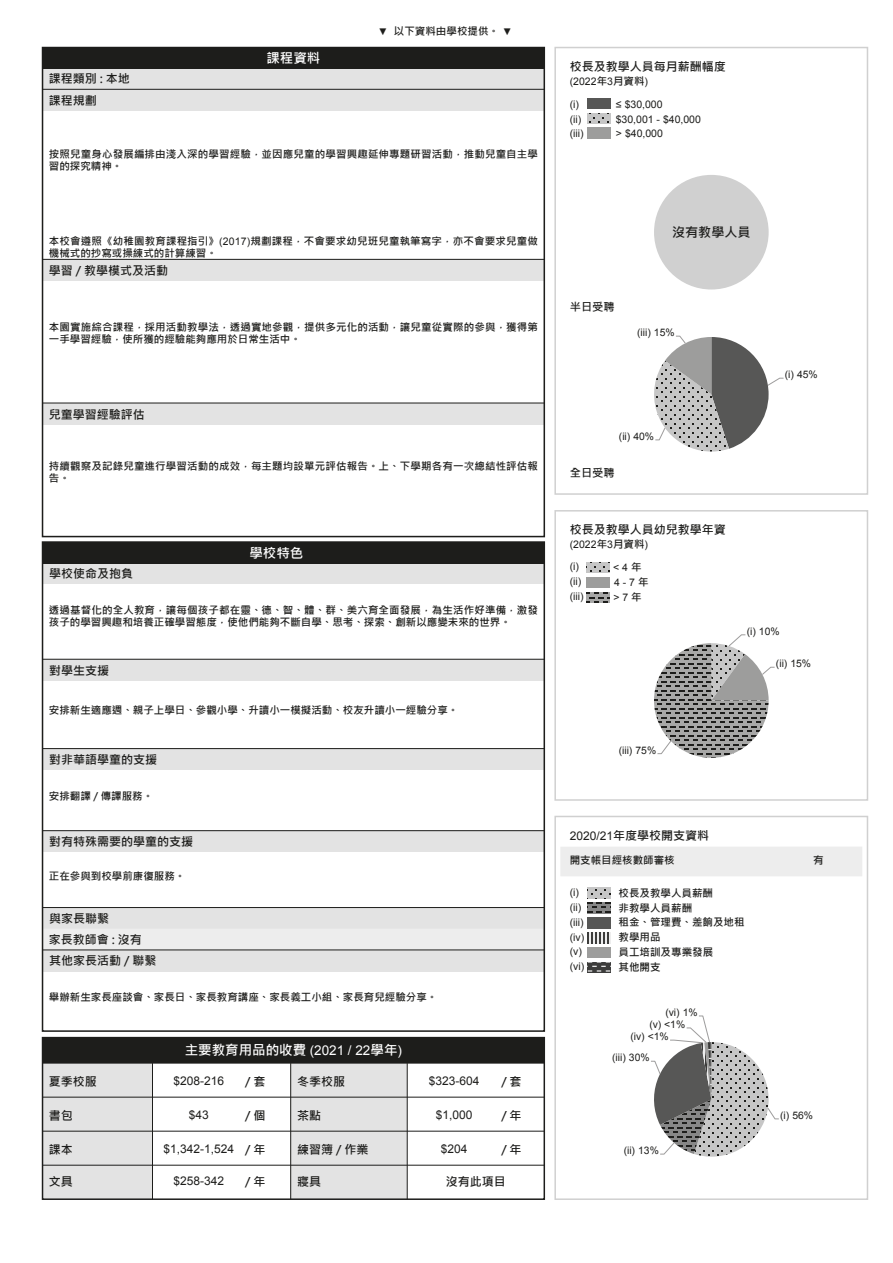
<style>
.page{position:relative;width:893px;height:1263px;background:#fff}
.page>*{position:absolute;margin:0;border:0;box-sizing:border-box;transform-origin:0 0}
.t1{font:700 13.5px "Microsoft Jheng Hei";color:#fff}
.t2{font:700 13.05px "Microsoft Jheng Hei";color:#1d1d1b}
.t3{font:700 12px/20.9px "Microsoft Jheng Hei";color:#1d1d1b}
.t4{font:12px "Arial";color:#1d1d1b}
.t5{font:700 11.25px "Microsoft Jheng Hei";color:#1d1d1b}
.t6{font:700 10.5px/12px "Microsoft Jheng Hei";color:#1d1d1b}
.t7{font:10.5px "Arial";color:#1d1d1b}
.t8{font:10.35px "Arial";color:#1d1d1b}
.s1{font-family:"Arial";font-weight:400;font-size:9.75px}
.s2{font-family:"Arial";font-weight:400}
.s3{font-family:"Microsoft Jheng Hei";font-weight:700}
</style>
<div class="page">
<div style="left:560px;top:846px;width:302px;height:30px;background:#ededed"></div>
<img style="left:588px;top:917px;width:22px;height:11px">
<svg style="left:588px;top:962px;width:22px;height:11px"></svg>
<svg style="left:588px;top:932px;width:22px;height:11px"></svg>
<svg style="left:588px;top:903px;width:22px;height:10px"></svg>
<svg style="left:588px;top:888px;width:22px;height:10px"></svg>
<div style="left:554px;top:816px;width:314px;height:384px;border:2px solid #d0d0d0"></div>
<div style="left:554px;top:510px;width:314px;height:291px;border:2px solid #d0d0d0"></div>
<svg style="left:587px;top:592px;width:22px;height:11px"></svg>
<svg style="left:587px;top:562px;width:22px;height:11px"></svg>
<div style="left:554px;top:47px;width:314px;height:448px;border:2px solid #d0d0d0"></div>
<img style="left:587px;top:98px;width:23px;height:11px">
<svg style="left:587px;top:113px;width:23px;height:11px"></svg>
<div style="left:654px;top:175px;width:115px;height:114px;background:#d0d0d0;border-radius:50%"></div>
<svg style="left:654px;top:335px;width:130px;height:117px"></svg>
<svg style="left:654px;top:634px;width:121px;height:124px"></svg>
<svg style="left:651px;top:1015px;width:128px;height:142px"></svg>
<div style="left:291px;top:1063px;width:116px;height:136px;background:#e3e3e3"></div>
<div style="left:43px;top:1063px;width:109px;height:136px;background:#e3e3e3"></div>
<div style="left:42px;top:1037px;width:503px;height:163px;border:2px solid #1d1d1b"></div>
<hr style="left:43px;top:1097px;width:501px;height:1px;background:#1d1d1b">
<hr style="left:43px;top:1165px;width:501px;height:1px;background:#1d1d1b">
<hr style="left:43px;top:1131px;width:501px;height:1px;background:#1d1d1b">
<div style="left:43px;top:1037px;width:501px;height:26px;background:#1d1d1b"></div>
<hr style="left:43px;top:1063px;width:501px;height:1px;background:#1d1d1b">
<hr style="left:152px;top:1063px;width:1px;height:136px;background:#1d1d1b">
<hr style="left:290px;top:1063px;width:1px;height:136px;background:#1d1d1b">
<hr style="left:407px;top:1063px;width:1px;height:136px;background:#1d1d1b">
<div style="left:43px;top:659px;width:501px;height:22px;background:#e3e3e3"></div>
<hr style="left:43px;top:659px;width:501px;height:1px;background:#1d1d1b">
<div style="left:43px;top:908px;width:501px;height:21px;background:#e3e3e3"></div>
<div style="left:43px;top:929px;width:501px;height:21px;background:#ededed"></div>
<hr style="left:43px;top:907px;width:501px;height:1px;background:#1d1d1b">
<div style="left:43px;top:563px;width:501px;height:21px;background:#e3e3e3"></div>
<div style="left:43px;top:542px;width:501px;height:21px;background:#1d1d1b"></div>
<div style="left:43px;top:950px;width:501px;height:21px;background:#e3e3e3"></div>
<hr style="left:43px;top:949px;width:501px;height:1px;background:#1d1d1b">
<div style="left:43px;top:749px;width:501px;height:21px;background:#e3e3e3"></div>
<hr style="left:43px;top:748px;width:501px;height:1px;background:#1d1d1b">
<div style="left:43px;top:831px;width:501px;height:21px;background:#e3e3e3"></div>
<hr style="left:43px;top:830px;width:501px;height:1px;background:#1d1d1b">
<div style="left:42px;top:541px;width:503px;height:491px;border:2px solid #1d1d1b"></div>
<div style="left:43px;top:260px;width:501px;height:21px;background:#e3e3e3"></div>
<hr style="left:43px;top:259px;width:501px;height:1px;background:#1d1d1b">
<div style="left:43px;top:403px;width:501px;height:22px;background:#e3e3e3"></div>
<hr style="left:43px;top:403px;width:501px;height:1px;background:#1d1d1b">
<div style="left:43px;top:89px;width:501px;height:22px;background:#e3e3e3"></div>
<div style="left:43px;top:68px;width:501px;height:21px;background:#e3e3e3"></div>
<hr style="left:43px;top:89px;width:501px;height:1px;background:#1d1d1b">
<div style="left:43px;top:48px;width:501px;height:21px;background:#1d1d1b"></div>
<div style="left:42px;top:47px;width:503px;height:490px;border:2px solid #1d1d1b"></div>
<p class="t3" style="left:49px;top:69px;width:83px">課程類別 : 本地</p>
<p class="t3" style="left:49px;top:90px;width:50px">課程規劃</p>
<p class="t1" style="left:266px;top:50px;width:55px">課程資料</p>
<p class="t6" style="left:378px;top:25px;width:135px"><span class="s1">▼</span> 以下資料由學校提供。 <span class="s1">▼</span></p>
<p class="t6" style="left:49px;top:148px;width:491px">按照兒童身心發展編排由淺入深的學習經驗，並因應兒童的學習興趣延伸專題研習活動，推動兒童自主學習的探究精神。</p>
<p class="t6" style="left:49px;top:235px;width:490px">本校會遵照《幼稚園教育課程指引》<span class="s2">(2017)</span>規劃課程，不會要求幼兒班兒童執筆寫字，亦不會要求兒童做機械式的抄寫或操練式的計算練習。</p>
<p class="t3" style="left:49px;top:260px;width:121px">學習 / 教學模式及活動</p>
<p class="t6" style="left:49px;top:321px;width:491px">本園實施綜合課程，採用活動教學法，透過實地參觀，提供多元化的活動，讓兒童從實際的參與，獲得第一手學習經驗，使所獲的經驗能夠應用於日常生活中。</p>
<p class="t3" style="left:49px;top:404px;width:98px">兒童學習經驗評估</p>
<p class="t6" style="left:49px;top:461px;width:491px">持續觀察及記錄兒童進行學習活動的成效，每主題均設單元評估報告。上、下學期各有一次總結性評估報告。</p>
<p class="t3" style="left:49px;top:563px;width:85px">學校使命及抱負</p>
<p class="t1" style="left:249px;top:545px;width:55px">學校特色</p>
<p class="t6" style="left:49px;top:604px;width:491px">透過基督化的全人教育，讓每個孩子都在靈、德、智、體、群、美六育全面發展，為生活作好準備，激發孩子的學習興趣和培養正確學習態度，使他們能夠不斷自學、思考、探索、創新以應變未來的世界。</p>
<p class="t3" style="left:49px;top:660px;width:62px">對學生支援</p>
<p class="t6" style="left:49px;top:704px;width:411px">安排新生適應週、親子上學日、參觀小學、升讀小一模擬活動、校友升讀小一經驗分享。</p>
<p class="t3" style="left:49px;top:749px;width:109px">對非華語學童的支援</p>
<p class="t6" style="left:49px;top:790px;width:106px">安排翻譯 / 傳譯服務。</p>
<p class="t3" style="left:49px;top:831px;width:145px">對有特殊需要的學童的支援</p>
<p class="t6" style="left:49px;top:870px;width:138px">正在參與到校學前康復服務。</p>
<p class="t3" style="left:49px;top:908px;width:95px">與家長聯繫<br>家長教師會 : 沒有</p>
<p class="t3" style="left:49px;top:950px;width:109px">其他家長活動 / 聯繫</p>
<p class="t6" style="left:49px;top:991px;width:390px">舉辦新生家長座談會、家長日、家長教育講座、家長義工小組、家長育兒經驗分享。</p>
<p class="t1" style="left:185px;top:1042px;width:219px">主要教育用品的收費 <span class="s2">(2021 / 22</span>學年<span class="s2">)</span></p>
<p class="t3" style="left:245px;top:1071px;width:22px">/ 套</p>
<p class="t3" style="left:245px;top:1105px;width:22px">/ 個</p>
<p class="t3" style="left:245px;top:1139px;width:22px">/ 年</p>
<p class="t3" style="left:501px;top:1139px;width:22px">/ 年</p>
<p class="t3" style="left:49px;top:1071px;width:50px">夏季校服</p>
<p class="t3" style="left:297px;top:1071px;width:49px">冬季校服</p>
<p class="t3" style="left:49px;top:1105px;width:25px">書包</p>
<p class="t3" style="left:297px;top:1105px;width:25px">茶點</p>
<p class="t3" style="left:49px;top:1139px;width:25px">課本</p>
<p class="t3" style="left:297px;top:1139px;width:73px">練習簿 / 作業</p>
<p class="t3" style="left:49px;top:1171px;width:25px">文具</p>
<p class="t3" style="left:297px;top:1171px;width:25px">寢具</p>
<p class="t3" style="left:501px;top:1071px;width:22px">/ 套</p>
<p class="t4" style="left:174px;top:1073px;width:52px">$208-216</p>
<p class="t4" style="left:189px;top:1107px;width:22px">$43</p>
<p class="t4" style="left:163px;top:1141px;width:72px">$1,342-1,524</p>
<p class="t4" style="left:429px;top:1073px;width:52px">$323-604</p>
<p class="t4" style="left:436px;top:1107px;width:38px">$1,000</p>
<p class="t4" style="left:441px;top:1141px;width:28px">$204</p>
<p class="t3" style="left:501px;top:1105px;width:22px">/ 年</p>
<p class="t4" style="left:174px;top:1173px;width:52px">$258-342</p>
<p class="t3" style="left:446px;top:1171px;width:61px">沒有此項目</p>
<p class="t3" style="left:245px;top:1171px;width:22px">/ 年</p>
<p class="t3" style="left:570px;top:56px;width:157px">校長及教學人員每月薪酬幅度</p>
<p class="t7" style="left:570px;top:74px;width:80px">(2022<span class="s3">年</span>3<span class="s3">月資料</span>)</p>
<p class="t7" style="left:570px;top:97px;width:11px">(i)</p>
<p class="t7" style="left:616px;top:97px;width:48px">≤ $30,000</p>
<p class="t7" style="left:570px;top:127px;width:15px">(iii)</p>
<p class="t7" style="left:616px;top:127px;width:48px">&gt; $40,000</p>
<p class="t7" style="left:570px;top:112px;width:13px">(ii)</p>
<p class="t7" style="left:616px;top:112px;width:87px">$30,001 - $40,000</p>
<p class="t2" style="left:672px;top:224px;width:80px">沒有教學人員</p>
<p class="t5" style="left:570px;top:300px;width:46px">半日受聘</p>
<p class="t8" style="left:637px;top:326px;width:39px">(iii) 15%</p>
<p class="t8" style="left:619px;top:430px;width:37px">(ii) 40%</p>
<p class="t5" style="left:570px;top:466px;width:46px">全日受聘</p>
<p class="t3" style="left:570px;top:519px;width:157px">校長及教學人員幼兒教學年資</p>
<p class="t7" style="left:570px;top:537px;width:80px">(2022<span class="s3">年</span>3<span class="s3">月資料</span>)</p>
<p class="t7" style="left:570px;top:575px;width:13px">(ii)</p>
<p class="t7" style="left:614px;top:575px;width:36px">4 - 7 <span class="s3">年</span></p>
<p class="t7" style="left:570px;top:590px;width:15px">(iii)</p>
<p class="t7" style="left:613px;top:590px;width:30px">&gt; 7 <span class="s3">年</span></p>
<p class="t7" style="left:570px;top:560px;width:11px">(i)</p>
<p class="t7" style="left:613px;top:560px;width:30px">&lt; 4 <span class="s3">年</span></p>
<p class="t8" style="left:785px;top:368px;width:34px">(i) 45%</p>
<p class="t8" style="left:619px;top:743px;width:39px">(iii) 75%</p>
<p class="t3" style="left:570px;top:825px;width:141px"><span class="s2">2020/21</span>年度學校開支資料</p>
<p class="t6" style="left:570px;top:854px;width:106px">開支帳目經核數師審核</p>
<p class="t7" style="left:570px;top:885px;width:11px">(i)</p>
<p class="t6" style="left:619px;top:887px;width:96px">校長及教學人員薪酬</p>
<p class="t7" style="left:570px;top:900px;width:13px">(ii)</p>
<p class="t6" style="left:619px;top:902px;width:75px">非教學人員薪酬</p>
<p class="t8" style="left:747px;top:624px;width:34px">(i) 10%</p>
<p class="t8" style="left:776px;top:657px;width:37px">(ii) 15%</p>
<p class="t6" style="left:813px;top:854px;width:12px">有</p>
<p class="t7" style="left:570px;top:915px;width:15px">(iii)</p>
<p class="t6" style="left:619px;top:916px;width:127px">租金、管理費、差餉及地租</p>
<p class="t7" style="left:570px;top:945px;width:14px">(v)</p>
<p class="t6" style="left:619px;top:946px;width:96px">員工培訓及專業發展</p>
<p class="t7" style="left:570px;top:959px;width:16px">(vi)</p>
<p class="t6" style="left:619px;top:961px;width:43px">其他開支</p>
<p class="t7" style="left:570px;top:930px;width:16px">(iv)</p>
<p class="t6" style="left:619px;top:931px;width:43px">教學用品</p>
<p class="t8" style="left:665px;top:1006px;width:34px">(vi) 1%</p>
<p class="t8" style="left:649px;top:1018px;width:37px">(v) &lt;1%</p>
<p class="t8" style="left:630px;top:1030px;width:40px">(iv) &lt;1%</p>
<p class="t8" style="left:612px;top:1051px;width:39px">(iii) 30%</p>
<p class="t8" style="left:624px;top:1144px;width:37px">(ii) 13%</p>
<p class="t8" style="left:780px;top:1108px;width:34px">(i) 56%</p>
</div>
